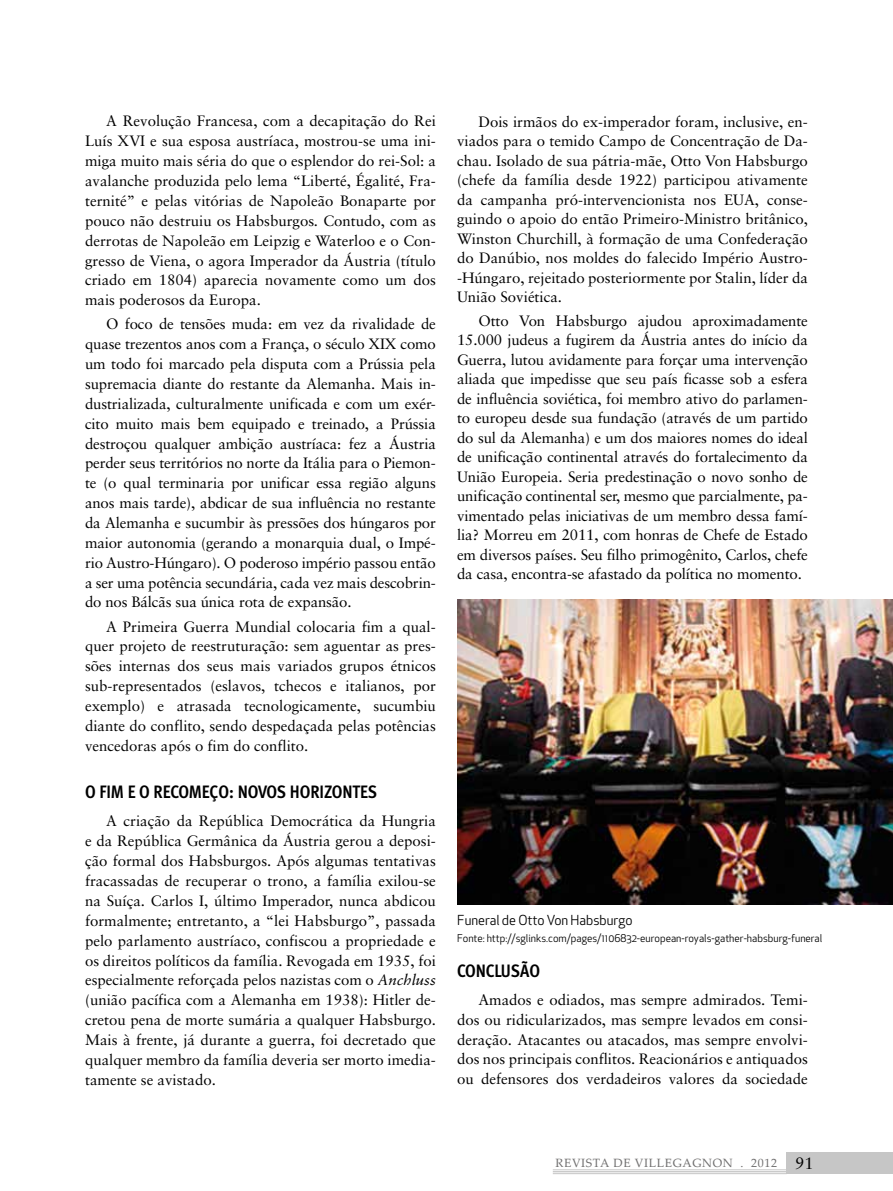
<style>
.page{position:relative;width:893px;height:1191px;background:#fff}
.page>*{position:absolute;margin:0;border:0;box-sizing:border-box;transform-origin:0 0}
.t1{font:700 18px "Meta Cond";color:#000}
.t2{font:15px/19.8px "Sabon";color:#000;text-align:justify}
.t3{font:13.5px "Apex New";color:#000}
.t4{font:12px "Palatino Linotype";letter-spacing:.05em;color:#706f6f}
.t5{font:10.5px "Apex New";color:#000}
.s1{font-style:italic}
.s2{font-family:"Sabon";font-size:16.5px;color:#000}
</style>
<div class="page">
<div style="left:787px;top:1152px;width:106px;height:22px;background:#c6c6c6"></div>
<hr style="left:553px;top:1169px;width:234px;height:1px;background:#c6c6c6">
<hr style="left:553px;top:1171px;width:234px;height:1px;background:#c6c6c6">
<hr style="left:553px;top:1173px;width:234px;height:1px;background:#c6c6c6">
<img style="left:457px;top:600px;width:436px;height:304px">
<p class="t2" style="left:85px;top:111px;width:352px;text-indent:21px">A Revolução Francesa, com a decapitação do Rei Luís XVI e sua esposa austríaca, mostrou-se uma ini&shy;miga muito mais séria do que o esplendor do rei-Sol: a avalanche produzida pelo lema “Liberté, Égalité, Fra&shy;ternité” e pelas vitórias de Napoleão Bonaparte por pouco não destruiu os Habsburgos<span class="s1">.</span> Contudo, com as derrotas de Napoleão em Leipzig e Waterloo e o Con&shy;gresso de Viena, o agora Imperador da Áustria (título criado em 1804) aparecia novamente como um dos mais poderosos da Europa.</p>
<p class="t2" style="left:85px;top:314px;width:352px;text-indent:21px">O foco de tensões muda: em vez da rivalidade de quase trezentos anos com a França, o século XIX como um todo foi marcado pela disputa com a Prússia pela supremacia diante do restante da Alemanha. Mais in&shy;dustrializada, culturalmente unificada e com um exér&shy;cito muito mais bem equipado e treinado, a Prússia destroçou qualquer ambição austríaca: fez a Áustria perder seus territórios no norte da Itália para o Piemon&shy;te (o qual terminaria por unificar essa região alguns anos mais tarde), abdicar de sua influência no restante da Alemanha e sucumbir às pressões dos húngaros por maior autonomia (gerando a monarquia dual, o Impé&shy;rio Austro-Húngaro). O poderoso império passou então a ser uma potência secundária, cada vez mais descobrin&shy;do nos Bálcãs sua única rota de expansão.</p>
<p class="t2" style="left:85px;top:616px;width:352px;text-indent:21px">A Primeira Guerra Mundial colocaria fim a qual&shy;quer projeto de reestruturação: sem aguentar as pres&shy;sões internas dos seus mais variados grupos étnicos sub-representados (eslavos, tchecos e italianos, por exemplo) e atrasada tecnologicamente, sucumbiu diante do conflito, sendo despedaçada pelas potências vencedoras após o fim do conflito.</p>
<p class="t1" style="left:85px;top:781px;width:292px">O FIM E O RECOMEÇO: NOVOS HORIZONTES</p>
<p class="t2" style="left:85px;top:811px;width:352px;text-indent:21px">A criação da República Democrática da Hungria e da República Germânica da Áustria gerou a deposi&shy;ção formal dos Habsburgos. Após algumas tentativas fracassadas de recuperar o trono, a família exilou-se na Suíça. Carlos I, último Imperador, nunca abdicou formalmente; entretanto, a “lei Habsburgo”, passada pelo parlamento austríaco, confiscou a propriedade e os direitos políticos da família. Revogada em 1935, foi especialmente reforçada pelos nazistas com o <span class="s1">Anchluss </span>(união pacífica com a Alemanha em 1938): Hitler de&shy;cretou pena de morte sumária a qualquer Habsburgo.<br>Mais à frente, já durante a guerra, foi decretado que qualquer membro da família deveria ser morto imedia&shy;tamente se avistado.</p>
<p class="t2" style="left:457px;top:111px;width:352px;text-indent:21px">Dois irmãos do ex-imperador foram, inclusive, en&shy;viados para o temido Campo de Concentração de Da&shy;chau. Isolado de sua pátria-mãe, Otto Von Habsburgo (chefe da família desde 1922) participou ativamente da campanha pró-intervencionista nos EUA, conse&shy;guindo o apoio do então Primeiro-Ministro britânico, Winston Churchill, à formação de uma Confederação do Danúbio, nos moldes do falecido Império Austro--Húngaro, rejeitado posteriormente por Stalin, líder da União Soviética.</p>
<p class="t2" style="left:457px;top:311px;width:352px;text-indent:21px">Otto Von Habsburgo ajudou aproximadamente 15.000 judeus a fugirem da Áustria antes do início da Guerra, lutou avidamente para forçar uma intervenção aliada que impedisse que seu país ficasse sob a esfera de influência soviética, foi membro ativo do parlamen&shy;to europeu desde sua fundação (através de um partido do sul da Alemanha) e um dos maiores nomes do ideal de unificação continental através do fortalecimento da União Europeia. Seria predestinação o novo sonho de unificação continental ser, mesmo que parcialmente, pa&shy;vimentado pelas iniciativas de um membro dessa famí&shy;lia? Morreu em 2011, com honras de Chefe de Estado em diversos países. Seu filho primogênito, Carlos, chefe da casa, encontra-se afastado da política no momento.</p>
<p class="t3" style="left:457px;top:911px;width:177px">Funeral de Otto Von Habsburgo</p>
<p class="t5" style="left:457px;top:931px;width:366px">Fonte: http://sglinks.com/pages/1106832-european-royals-gather-habsburg-funeral</p>
<p class="t1" style="left:457px;top:960px;width:84px">CONCLUSÃO</p>
<p class="t2" style="left:457px;top:990px;width:352px;text-indent:21px">Amados e odiados, mas sempre admirados. Temi&shy;dos ou ridicularizados, mas sempre levados em consi&shy;deração. Atacantes ou atacados, mas sempre envolvi&shy;dos nos principais conflitos. Reacionários e antiquados ou defensores dos verdadeiros valores da sociedade</p>
<p class="t4" style="left:555px;top:1154px;width:260px">REVISTA DE VILLEGAGNON . 2012 <span class="s2">91</span></p>
</div>
